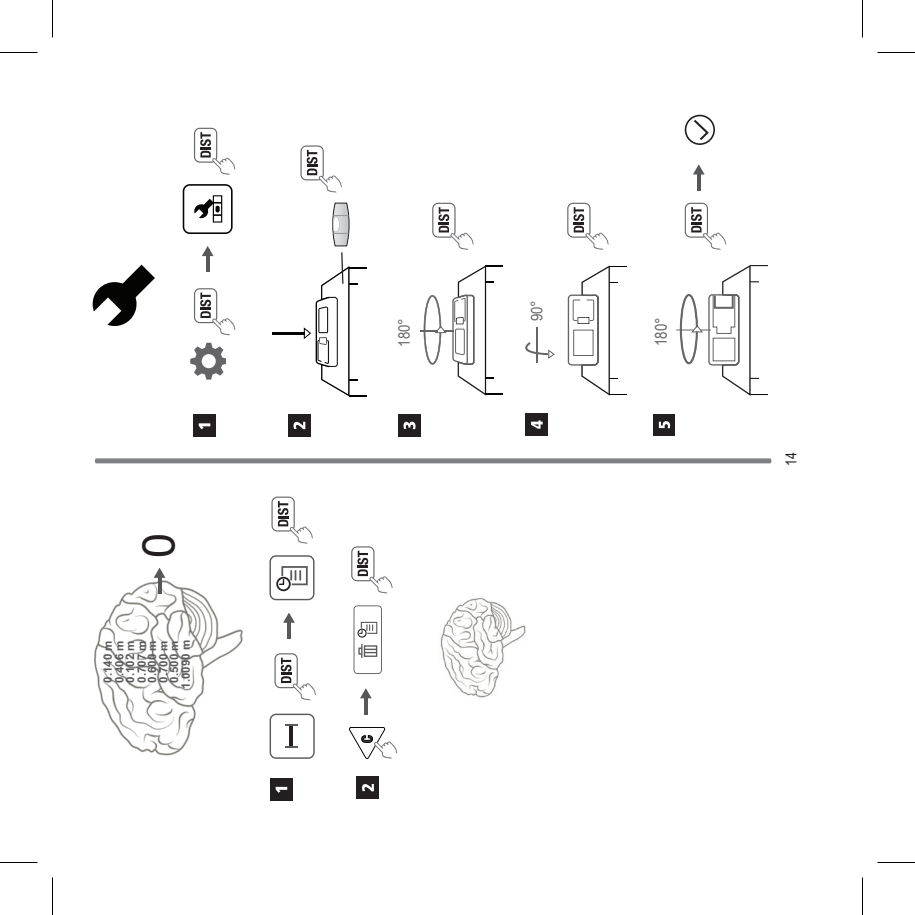
<style>
.page{position:relative;width:915px;height:915px;background:#fff}
.page>*{position:absolute;margin:0;border:0;box-sizing:border-box;transform-origin:0 0}
.t1{font:45px "Arial";color:#231f20}
.t2{font:16.25px "Arial Narrow";color:#666669}
.t3{font:16px "Arial Narrow";color:#666669}
.t4{font:15px "Arial Narrow";color:#231f20}
.t5{font:700 11.5px/11.2px "Arial";color:#5a5a5d;text-align:center}
</style>
<div class="page">
<svg style="left:95px;top:458px;width:676px;height:5px"></svg>
<svg style="left:354px;top:605px;width:28px;height:69px"></svg>
<img style="left:94px;top:577px;width:149px;height:179px">
<svg style="left:270px;top:714px;width:45px;height:45px"></svg>
<hr style="left:287px;top:616px;width:4px;height:23px;background:#57585a">
<svg style="left:283px;top:613px;width:12px;height:10px"></svg>
<hr style="left:158px;top:571px;width:3px;height:23px;background:#57585a">
<svg style="left:154px;top:568px;width:11px;height:10px"></svg>
<div style="left:270px;top:778px;width:22px;height:22px;background:#231f20"></div>
<svg style="left:276px;top:787px;width:11px;height:6px"></svg>
<svg style="left:190px;top:343px;width:35px;height:37px"></svg>
<hr style="left:272px;top:332px;width:32px;height:2px;background:#040503">
<svg style="left:420px;top:265px;width:83px;height:131px"></svg>
<hr style="left:536px;top:327px;width:1px;height:36px;background:#656568">
<svg style="left:525px;top:342px;width:30px;height:17px"></svg>
<svg style="left:568px;top:265px;width:59px;height:131px"></svg>
<svg style="left:676px;top:265px;width:92px;height:131px"></svg>
<svg style="left:692px;top:118px;width:18px;height:24px"></svg>
<div style="left:685px;top:115px;width:30px;height:30px;border:2px solid #231f20;border-radius:50%"></div>
<div style="left:193px;top:414px;width:22px;height:23px;background:#231f20"></div>
<svg style="left:199px;top:423px;width:11px;height:6px"></svg>
<div style="left:288px;top:414px;width:22px;height:23px;background:#231f20"></div>
<svg style="left:294px;top:422px;width:11px;height:7px"></svg>
<div style="left:398px;top:414px;width:22px;height:23px;background:#231f20"></div>
<svg style="left:404px;top:422px;width:12px;height:7px"></svg>
<div style="left:653px;top:414px;width:22px;height:22px;background:#231f20"></div>
<svg style="left:659px;top:421px;width:11px;height:7px"></svg>
<svg style="left:183px;top:184px;width:50px;height:50px"></svg>
<hr style="left:206px;top:250px;width:3px;height:22px;background:#57585a">
<svg style="left:202px;top:246px;width:12px;height:10px"></svg>
<svg style="left:93px;top:265px;width:62px;height:61px"></svg>
<hr style="left:697px;top:168px;width:3px;height:23px;background:#57585a">
<svg style="left:693px;top:164px;width:12px;height:11px"></svg>
<svg style="left:304px;top:203px;width:62px;height:194px"></svg>
<div style="left:525px;top:413px;width:23px;height:23px;background:#231f20"></div>
<svg style="left:531px;top:420px;width:12px;height:9px"></svg>
<svg style="left:432px;top:203px;width:42px;height:47px"></svg>
<svg style="left:567px;top:203px;width:42px;height:47px"></svg>
<svg style="left:685px;top:203px;width:41px;height:47px"></svg>
<svg style="left:300px;top:145px;width:42px;height:48px"></svg>
<svg style="left:270px;top:555px;width:45px;height:45px"></svg>
<svg style="left:275px;top:653px;width:41px;height:47px"></svg>
<svg style="left:271px;top:497px;width:42px;height:47px"></svg>
<div style="left:356px;top:776px;width:23px;height:23px;background:#231f20"></div>
<svg style="left:362px;top:784px;width:12px;height:7px"></svg>
<svg style="left:194px;top:128px;width:42px;height:47px"></svg>
<svg style="left:194px;top:288px;width:42px;height:47px"></svg>
<hr style="left:364px;top:692px;width:4px;height:23px;background:#57585a">
<svg style="left:360px;top:688px;width:12px;height:10px"></svg>
<svg style="left:349px;top:727px;width:48px;height:32px"></svg>
<svg style="left:351px;top:546px;width:42px;height:47px"></svg>
<img style="left:440px;top:598px;width:86px;height:100px">
<hr style="left:0;top:52px;width:38px;height:1px;background:#000">
<hr style="left:878px;top:52px;width:37px;height:1px;background:#000">
<hr style="left:0;top:862px;width:38px;height:1px;background:#000">
<hr style="left:878px;top:862px;width:37px;height:1px;background:#000">
<hr style="left:52px;top:0;width:1px;height:38px;background:#000">
<hr style="left:52px;top:878px;width:1px;height:37px;background:#000">
<hr style="left:862px;top:0;width:1px;height:38px;background:#000">
<hr style="left:862px;top:878px;width:1px;height:37px;background:#000">
<p class="t1" style="left:129px;top:558px;width:27px;rotate:-90deg">0</p>
<p class="t5" style="left:147px;top:689px;width:50px;rotate:-90deg">0.600 m<br>0.700 m<br>0.500 m<br>1.0090 m</p>
<p class="t5" style="left:103px;top:683px;width:44px;text-align:justify;rotate:-90deg">0.140 m 0.406 m 0.102 m 0.707 m</p>
<p class="t3" style="left:392px;top:347px;width:30px;rotate:-90deg">180°</p>
<p class="t3" style="left:525px;top:321px;width:23px;rotate:-90deg">90°</p>
<p class="t2" style="left:649px;top:346px;width:30px;rotate:-90deg">180°</p>
<p class="t4" style="left:780px;top:466px;width:15px;rotate:-90deg">14</p>
</div>
